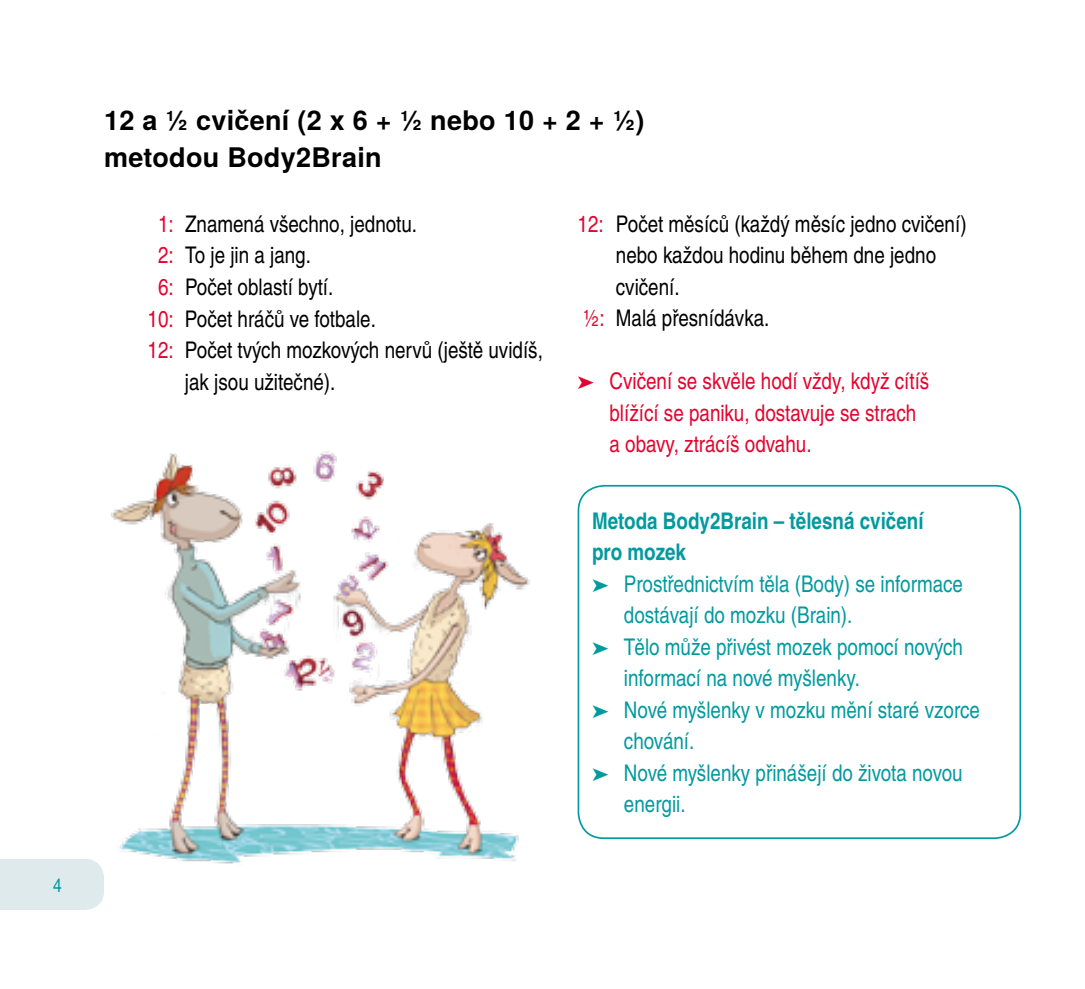
<style>
.page{position:relative;width:1085px;height:989px;background:#fff}
.page>*{position:absolute;margin:0;border:0;box-sizing:border-box;transform-origin:0 0}
.t1{font:700 27px/37.1px "Te X Gyre Heros";letter-spacing:.01em;color:#000}
.t2{font:22.95px "Te X Gyre Heros Condensed";color:#000}
.t3{font:22.95px "Te X Gyre Heros Condensed";color:#009a9f}
.t4{font:22.95px/31.5px "Te X Gyre Heros Condensed";color:#e4032e}
.t5{font:700 22.95px "Te X Gyre Heros Condensed";color:#009a9f}
.t6{font:19.12px "Te X Gyre Heros Condensed";color:#009a9f}
.s1{color:#e4032e}
</style>
<div class="page">
<img style="left:111px;top:451px;width:419px;height:413px">
<div style="left:0;top:859px;width:104px;height:51px;background:#deeaec"></div>
<div style="left:577px;top:485px;width:443px;height:354px;border:2px solid #009a9f;border-radius:26px"></div>
<p class="t6" style="left:53px;top:871px;width:10px">4</p>
<p class="t1" style="left:104px;top:100px;width:542px">12 a ½ cvičení (2 x 6 + ½ nebo 10 + 2 + ½) metodou Body2Brain</p>
<p class="t2" style="left:158px;top:207px;width:260px"><span class="s1">1:</span> Znamená všechno, jednotu.</p>
<p class="t2" style="left:158px;top:238px;width:154px"><span class="s1">2:</span> To je jin a jang.</p>
<p class="t2" style="left:158px;top:270px;width:177px"><span class="s1">6:</span> Počet oblastí bytí.</p>
<p class="t2" style="left:147px;top:301px;width:230px"><span class="s1">10:</span> Počet hráčů ve fotbale.</p>
<p class="t2" style="left:147px;top:333px;width:397px"><span class="s1">12:</span> Počet tvých mozkových nervů (ještě uvidíš,</p>
<p class="t2" style="left:185px;top:364px;width:152px">jak jsou užitečné).</p>
<p class="t2" style="left:577px;top:207px;width:390px"><span class="s1">12:</span> Počet měsíců (každý měsíc jedno cvičení)</p>
<p class="t2" style="left:615px;top:238px;width:322px">nebo každou hodinu během dne jedno</p>
<p class="t2" style="left:615px;top:270px;width:65px">cvičení.</p>
<p class="t2" style="left:583px;top:301px;width:187px"><span class="s1">½:</span> Malá přesnídávka.</p>
<p class="t4" style="left:609px;top:364px;width:321px;text-indent:-32px">➤ Cvičení se skvěle hodí vždy, když cítíš blížící se paniku, dostavuje se strach a obavy, ztrácíš odvahu.</p>
<p class="t5" style="left:592px;top:503px;width:333px">Metoda Body2Brain – tělesná cvičení</p>
<p class="t5" style="left:592px;top:535px;width:96px">pro mozek</p>
<p class="t3" style="left:592px;top:567px;width:372px">➤ Prostřednictvím těla (Body) se informace</p>
<p class="t3" style="left:624px;top:598px;width:230px">dostávají do mozku (Brain).</p>
<p class="t3" style="left:592px;top:630px;width:372px">➤ Tělo může přivést mozek pomocí nových</p>
<p class="t3" style="left:624px;top:661px;width:237px">informací na nové myšlenky.</p>
<p class="t3" style="left:592px;top:693px;width:389px">➤ Nové myšlenky v mozku mění staré vzorce</p>
<p class="t3" style="left:624px;top:724px;width:72px">chování.</p>
<p class="t3" style="left:592px;top:756px;width:372px">➤ Nové myšlenky přinášejí do života novou</p>
<p class="t3" style="left:624px;top:787px;width:63px">energii.</p>
</div>
